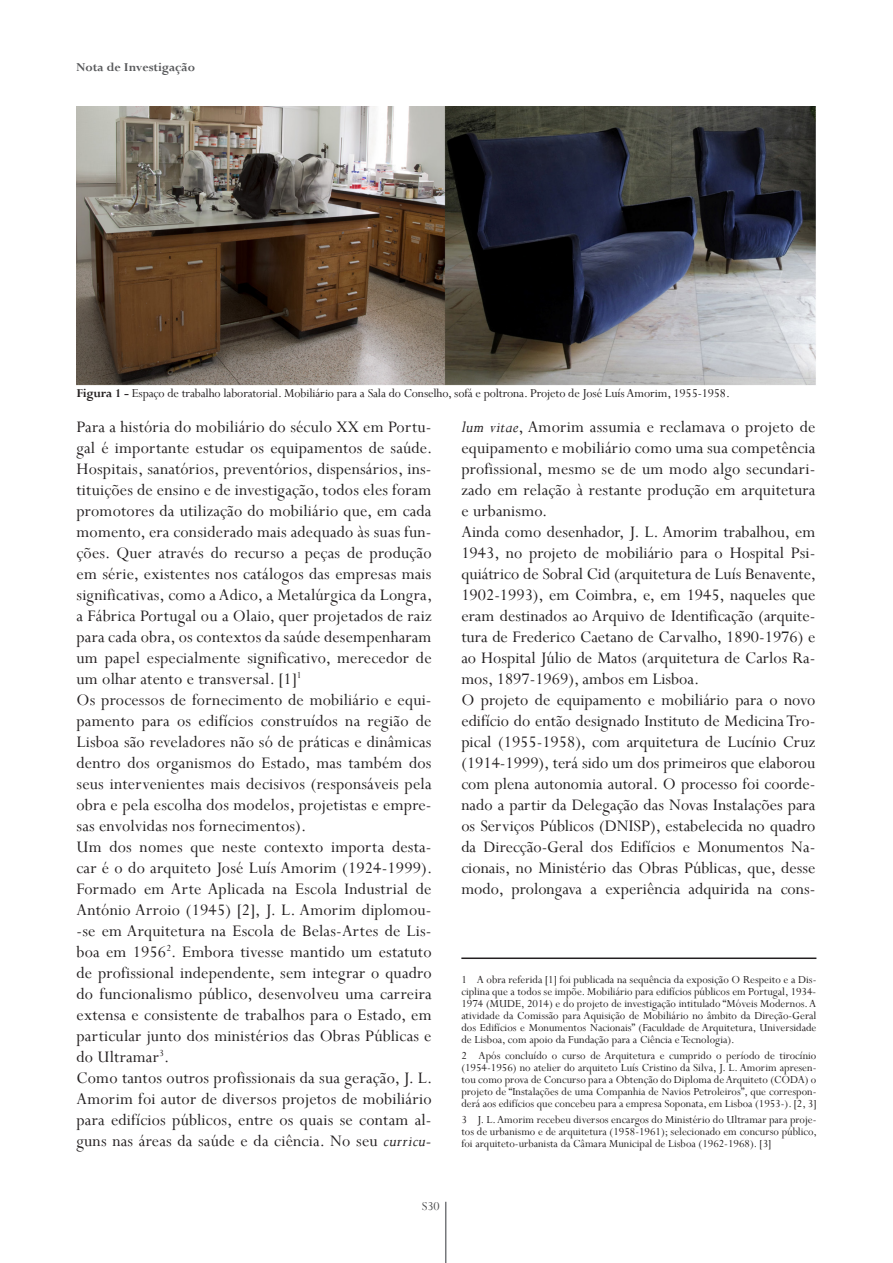
<style>
.page{position:relative;width:893px;height:1263px;background:#fff}
.page>*{position:absolute;margin:0;border:0;box-sizing:border-box;transform-origin:0 0}
.t1{font:18px/21px "Perpetua";letter-spacing:.01em;color:#231f20;text-align:justify}
.t2{font:13.5px "Perpetua";letter-spacing:-.01em;color:#231f20}
.t3{font:700 13.5px "Perpetua";color:#57585a}
.t4{font:13.5px "Perpetua";color:#4b4c4d}
.Endnote_text{font:12px/12px "Perpetua";color:#231f20;text-align:justify}
.s1{font-weight:700}
.s2{font-style:italic}
</style>
<div class="page">
<hr style="left:445px;top:1202px;width:1px;height:61px;background:#76787b">
<hr style="left:461px;top:957px;width:355px;height:2px;background:#231f20">
<img style="left:77px;top:106px;width:739px;height:279px">
<p class="t3" style="left:77px;top:59px;width:120px">Nota de Investigação</p>
<p class="t2" style="left:77px;top:385px;width:655px"><span class="s1">Figura 1 -</span> Espaço de trabalho laboratorial. Mobiliário para a Sala do Conselho, sofá e poltrona. Projeto de José Luís Amorim, 1955-1958.</p>
<p class="t1" style="left:77px;top:416px;width:357px">Para a história do mobiliário do século XX em Portu&shy;gal é importante estudar os equipamentos de saúde.<br>Hospitais, sanatórios, preventórios, dispensários, ins&shy;tituições de ensino e de investigação, todos eles foram promotores da utilização do mobiliário que, em cada momento, era considerado mais adequado às suas fun&shy;ções. Quer através do recurso a peças de produção em série, existentes nos catálogos das empresas mais significativas, como a Adico, a Metalúrgica da Longra, a Fábrica Portugal ou a Olaio, quer projetados de raiz para cada obra, os contextos da saúde desempenharam um papel especialmente significativo, merecedor de um olhar atento e transversal. [1]<sup>1</sup></p>
<p class="t1" style="left:77px;top:689px;width:357px">Os processos de fornecimento de mobiliário e equi&shy;pamento para os edifícios construídos na região de Lisboa são reveladores não só de práticas e dinâmicas dentro dos organismos do Estado, mas também dos seus intervenientes mais decisivos (responsáveis pela obra e pela escolha dos modelos, projetistas e empre&shy;sas envolvidas nos fornecimentos).</p>
<p class="t1" style="left:77px;top:836px;width:357px">Um dos nomes que neste contexto importa desta&shy;car é o do arquiteto José Luís Amorim (1924-1999).<br>Formado em Arte Aplicada na Escola Industrial de António Arroio (1945) [2], J. L. Amorim diplomou--se em Arquitetura na Escola de Belas-Artes de Lis&shy;boa em 1956<sup>2</sup>. Embora tivesse mantido um estatuto de profissional independente, sem integrar o quadro do funcionalismo público, desenvolveu uma carreira extensa e consistente de trabalhos para o Estado, em particular junto dos ministérios das Obras Públicas e do Ultramar<sup>3</sup>.</p>
<p class="t1" style="left:77px;top:1067px;width:357px">Como tantos outros profissionais da sua geração, J. L.<br>Amorim foi autor de diversos projetos de mobiliário para edifícios públicos, entre os quais se contam al&shy;guns nas áreas da saúde e da ciência. No seu <span class="s2">curricu-</span></p>
<p class="t4" style="left:422px;top:1198px;width:19px">S30</p>
<p class="t1" style="left:461px;top:416px;width:356px"><span class="s2">lum vitae</span>, Amorim assumia e reclamava o projeto de equipamento e mobiliário como uma sua competência profissional, mesmo se de um modo algo secundari&shy;zado em relação à restante produção em arquitetura e urbanismo.</p>
<p class="t1" style="left:461px;top:521px;width:356px">Ainda como desenhador, J. L. Amorim trabalhou, em 1943, no projeto de mobiliário para o Hospital Psi&shy;quiátrico de Sobral Cid (arquitetura de Luís Benavente, 1902-1993), em Coimbra, e, em 1945, naqueles que eram destinados ao Arquivo de Identificação (arquite&shy;tura de Frederico Caetano de Carvalho, 1890-1976) e ao Hospital Júlio de Matos (arquitetura de Carlos Ra&shy;mos, 1897-1969), ambos em Lisboa.</p>
<p class="t1" style="left:461px;top:689px;width:356px">O projeto de equipamento e mobiliário para o novo edifício do então designado Instituto de Medicina Tro&shy;pical (1955-1958), com arquitetura de Lucínio Cruz (1914-1999), terá sido um dos primeiros que elaborou com plena autonomia autoral. O processo foi coorde&shy;nado a partir da Delegação das Novas Instalações para os Serviços Públicos (DNISP), estabelecida no quadro da Direcção-Geral dos Edifícios e Monumentos Na&shy;cionais, no Ministério das Obras Públicas, que, desse modo, prolongava a experiência adquirida na cons-</p>
<p class="Endnote_text" style="left:461px;top:973px;width:357px">1 A obra referida [1] foi publicada na sequência da exposição O Respeito e a Dis&shy;ciplina que a todos se impõe. Mobiliário para edifícios públicos em Portugal, 1934- 1974 (MUDE, 2014) e do projeto de investigação intitulado “Móveis Modernos. A atividade da Comissão para Aquisição de Mobiliário no âmbito da Direção-Geral dos Edifícios e Monumentos Nacionais” (Faculdade de Arquitetura, Universidade de Lisboa, com apoio da Fundação para a Ciência e Tecnologia).</p>
<p class="Endnote_text" style="left:461px;top:1049px;width:357px">2 Após concluído o curso de Arquitetura e cumprido o período de tirocínio (1954-1956) no atelier do arquiteto Luís Cristino da Silva, J. L. Amorim apresen&shy;tou como prova de Concurso para a Obtenção do Diploma de Arquiteto (CODA) o projeto de “Instalações de uma Companhia de Navios Petroleiros”, que correspon&shy;derá aos edifícios que concebeu para a empresa Soponata, em Lisboa (1953-). [2, 3]</p>
<p class="Endnote_text" style="left:461px;top:1113px;width:357px">3 J. L. Amorim recebeu diversos encargos do Ministério do Ultramar para proje&shy;tos de urbanismo e de arquitetura (1958-1961); selecionado em concurso público, foi arquiteto-urbanista da Câmara Municipal de Lisboa (1962-1968). [3]</p>
</div>
